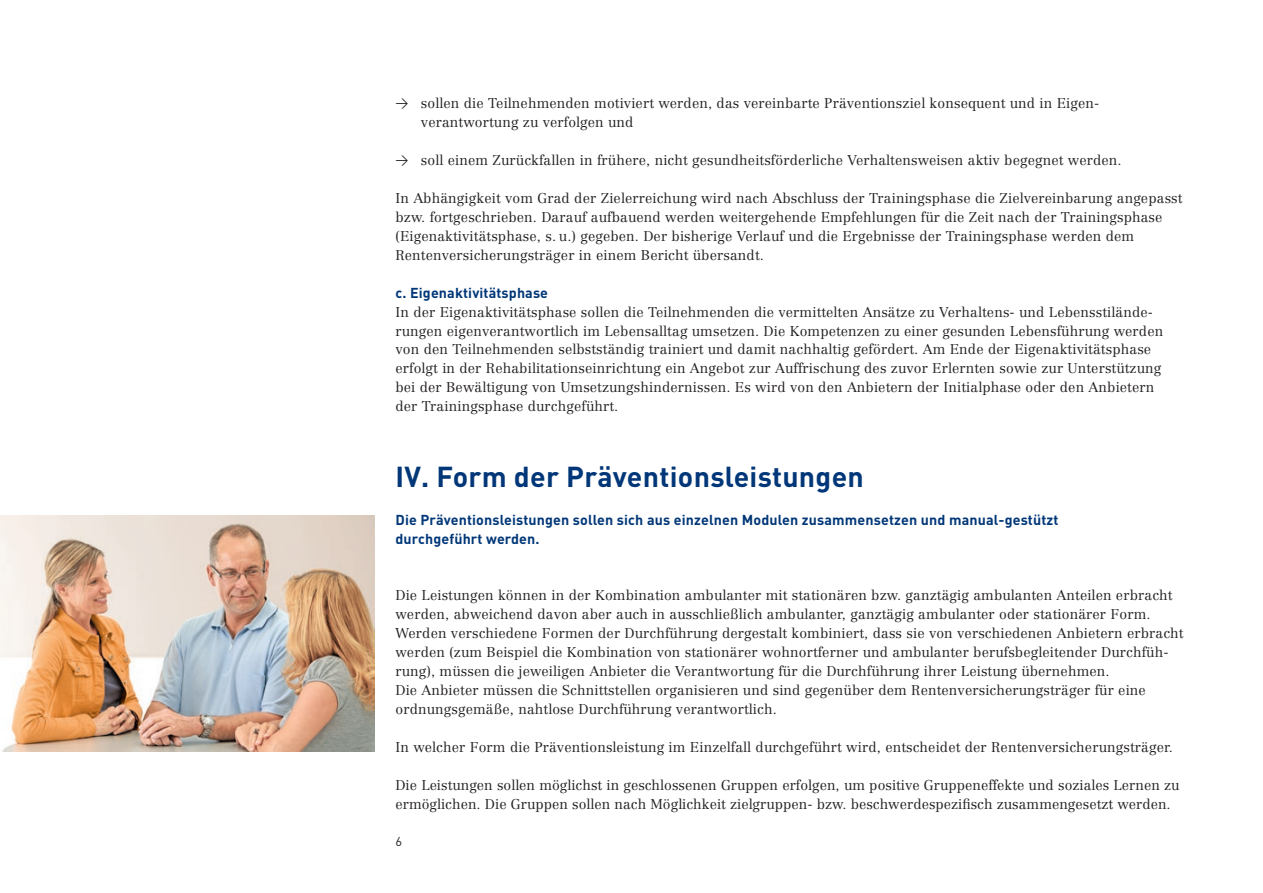
<style>
.page{position:relative;width:1263px;height:893px;background:#fff}
.page>*{position:absolute;margin:0;border:0;box-sizing:border-box;transform-origin:0 0}
.t1{font:700 28.5px "DIN Pro DR Vp";letter-spacing:.01em;color:#013778}
.t2{font:700 14.25px/18.9px "DIN Pro DR Vp";letter-spacing:.01em;color:#013778}
.t3{font:300 13.95px/18.9px "Centennial DRV";letter-spacing:.01em;color:#231f20}
.t4{font:12.75px "DIN Pro DR Vp";color:#231f20}
.s1{font-family:"DIN Pro DR Vp";font-weight:400;font-size:12.75px}
</style>
<div class="page">
<img style="left:0;top:516px;width:374px;height:236px">
<p class="t3" style="left:421px;top:94px;width:678px;text-indent:-26px"><span class="s1">&gt;</span> sollen die Teilnehmenden motiviert werden, das vereinbarte Präventionsziel konsequent und in Eigen&shy;verantwortung zu verfolgen und</p>
<p class="t3" style="left:395px;top:151px;width:728px"><span class="s1">&gt;</span> soll einem Zurückfallen in frühere, nicht gesundheitsförderliche Verhaltensweisen aktiv begegnet werden.</p>
<p class="t3" style="left:395px;top:189px;width:788px">In Abhängigkeit vom Grad der Zielerreichung wird nach Abschluss der Trainingsphase die Zielvereinbarung angepasst bzw. fortgeschrieben. Darauf aufbauend werden weitergehende Empfehlungen für die Zeit nach der Trainingsphase (Eigenaktivitätsphase, s. u.) gegeben. Der bisherige Verlauf und die Ergebnisse der Trainingsphase werden dem Rentenversicherungsträger in einem Bericht übersandt.</p>
<p class="t2" style="left:395px;top:283px;width:154px">c. Eigenaktivitätsphase</p>
<p class="t3" style="left:395px;top:302px;width:769px">In der Eigenaktivitätsphase sollen die Teilnehmenden die vermittelten Ansätze zu Verhaltens- und Lebensstilände&shy;rungen eigenverantwortlich im Lebensalltag umsetzen. Die Kompetenzen zu einer gesunden Lebensführung werden von den Teilnehmenden selbstständig trainiert und damit nachhaltig gefördert. Am Ende der Eigenaktivitätsphase erfolgt in der Rehabilitationseinrichtung ein Angebot zur Auffrischung des zuvor Erlernten sowie zur Unterstützung bei der Bewältigung von Umsetzungshindernissen. Es wird von den Anbietern der Initialphase oder den Anbietern der Trainingsphase durchgeführt.</p>
<h1 class="t1" style="left:395px;top:458px;width:470px">IV. Form der Präventionsleistungen</h1>
<p class="t2" style="left:395px;top:510px;width:664px">Die Präventionsleistungen sollen sich aus einzelnen Modulen zusammensetzen und manual-gestützt durchgeführt werden.</p>
<p class="t3" style="left:395px;top:586px;width:789px">Die Leistungen können in der Kombination ambulanter mit stationären bzw. ganztägig ambulanten Anteilen erbracht werden, abweichend davon aber auch in ausschließlich ambulanter, ganztägig ambulanter oder stationärer Form.<br>Werden verschiedene Formen der Durchführung dergestalt kombiniert, dass sie von verschiedenen Anbietern erbracht werden (zum Beispiel die Kombination von stationärer wohnortferner und ambulanter berufsbegleitender Durchfüh&shy;rung), müssen die jeweiligen Anbieter die Verantwortung für die Durchführung ihrer Leistung übernehmen.<br>Die Anbieter müssen die Schnittstellen organisieren und sind gegenüber dem Rentenversicherungsträger für eine ordnungsgemäße, nahtlose Durchführung verantwortlich.</p>
<p class="t3" style="left:395px;top:737px;width:779px">In welcher Form die Präventionsleistung im Einzelfall durchgeführt wird, entscheidet der Rentenversicherungsträger.</p>
<p class="t3" style="left:395px;top:775px;width:785px">Die Leistungen sollen möglichst in geschlossenen Gruppen erfolgen, um positive Gruppeneffekte und soziales Lernen zu ermöglichen. Die Gruppen sollen nach Möglichkeit zielgruppen- bzw. beschwerdespezifisch zusammengesetzt werden.</p>
<p class="t4" style="left:395px;top:834px;width:8px">6</p>
</div>
